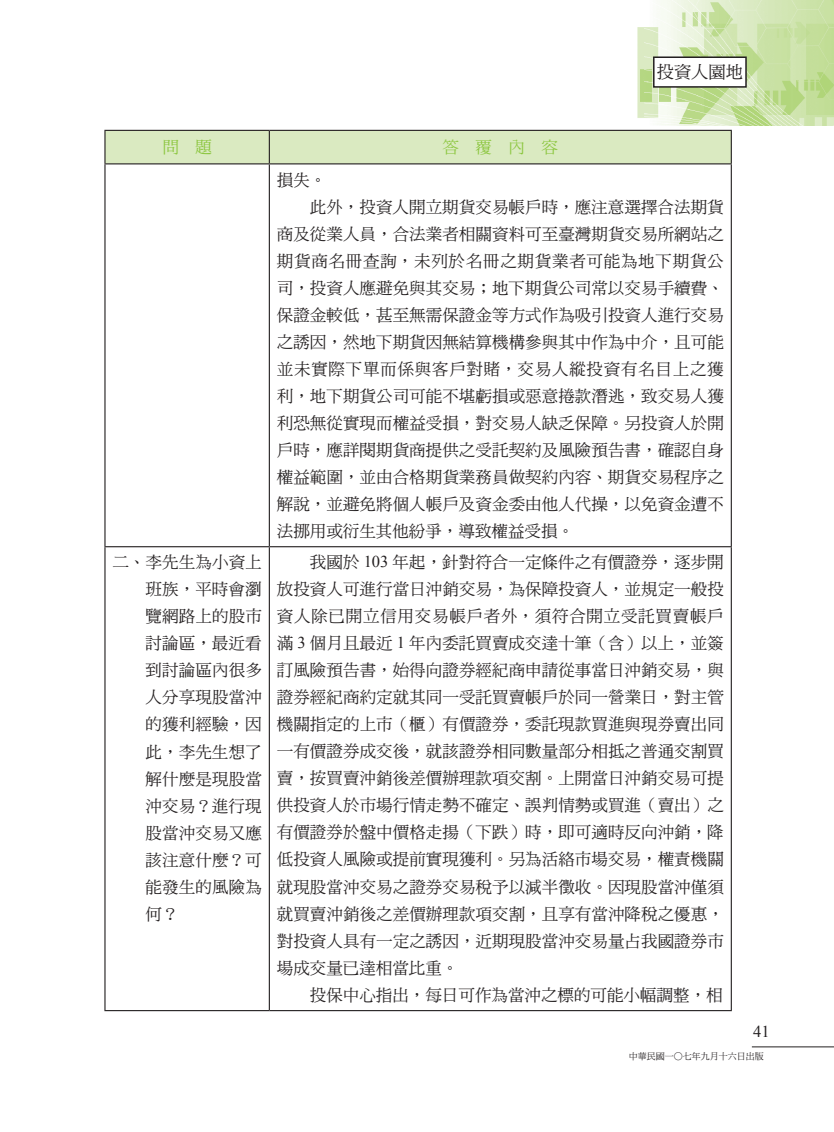
<style>
.page{position:relative;width:834px;height:1132px;background:#fff}
.page>*{position:absolute;margin:0;border:0;box-sizing:border-box;transform-origin:0 0}
.t1{font:17.25px "DF Ming W5 WINP BF";color:#231f20}
.t2{font:16.5px/27px "DF Ming W5 WINP BF";letter-spacing:.005em;color:#231f20;text-align:justify}
.t3{font:16.5px "DF Ming W5 WINP BF";letter-spacing:.045em;color:#231f20}
.t4{font:16.5px "DF Ming W5 WINP BF";color:#8bc63e}
.t5{font:16.5px "Times New Roman";color:#231f20}
.t6{font:9px "DF Ming W5 WINP BF";color:#231f20}
.s1{font-family:"Times New Roman"}
</style>
<div class="page">
<hr style="left:751px;top:1046px;width:82px;height:1px;background:#231f20">
<img style="left:637px;top:0;width:196px;height:125px">
<div style="left:653px;top:56px;width:93px;height:32px;background:#fff;border:2px solid #231f20"></div>
<div style="left:105px;top:131px;width:625px;height:32px;background:#daeac1"></div>
<hr style="left:104px;top:164px;width:1px;height:382px;background:#231f20">
<hr style="left:730px;top:164px;width:1px;height:382px;background:#231f20">
<hr style="left:104px;top:547px;width:1px;height:462px;background:#231f20">
<hr style="left:730px;top:547px;width:1px;height:462px;background:#231f20">
<hr style="left:104px;top:130px;width:165px;height:1px;background:#231f20">
<hr style="left:104px;top:131px;width:1px;height:32px;background:#231f20">
<hr style="left:269px;top:130px;width:462px;height:1px;background:#231f20">
<hr style="left:730px;top:131px;width:1px;height:32px;background:#231f20">
<hr style="left:104px;top:546px;width:165px;height:1px;background:#231f20">
<hr style="left:269px;top:546px;width:462px;height:1px;background:#231f20">
<hr style="left:104px;top:1009px;width:165px;height:1px;background:#231f20">
<hr style="left:269px;top:1009px;width:462px;height:1px;background:#231f20">
<hr style="left:269px;top:131px;width:1px;height:32px;background:#231f20">
<hr style="left:104px;top:163px;width:165px;height:1px;background:#231f20">
<hr style="left:269px;top:163px;width:462px;height:1px;background:#231f20">
<hr style="left:269px;top:164px;width:1px;height:382px;background:#231f20">
<hr style="left:269px;top:547px;width:1px;height:462px;background:#231f20">
<p class="t1" style="left:656px;top:63px;width:88px">投資人園地</p>
<p class="t4" style="left:162px;top:139px;width:51px">問　題</p>
<p class="t4" style="left:442px;top:139px;width:117px">答　覆　內　容</p>
<p class="t2" style="left:277px;top:166px;width:51px">損失。</p>
<p class="t2" style="left:310px;top:193px;width:415px">此外，投資人開立期貨交易帳戶時，應注意選擇合法期貨</p>
<p class="t2" style="left:277px;top:220px;width:448px">商及從業人員，合法業者相關資料可至臺灣期貨交易所網站之</p>
<p class="t3" style="left:277px;top:252px;width:448px">期貨商名冊查詢，未列於名冊之期貨業者可能為地下期貨公</p>
<p class="t2" style="left:277px;top:274px;width:448px">司，投資人應避免與其交易；地下期貨公司常以交易手續費、</p>
<p class="t2" style="left:277px;top:301px;width:448px">保證金較低，甚至無需保證金等方式作為吸引投資人進行交易</p>
<p class="t2" style="left:277px;top:328px;width:448px">之誘因，然地下期貨因無結算機構參與其中作為中介，且可能</p>
<p class="t3" style="left:277px;top:360px;width:448px">並未實際下單而係與客戶對賭，交易人縱投資有名目上之獲</p>
<p class="t2" style="left:277px;top:382px;width:448px">利，地下期貨公司可能不堪虧損或惡意捲款潛逃，致交易人獲</p>
<p class="t2" style="left:277px;top:409px;width:448px">利恐無從實現而權益受損，對交易人缺乏保障。另投資人於開</p>
<p class="t2" style="left:277px;top:436px;width:448px">戶時，應詳閱期貨商提供之受託契約及風險預告書，確認自身</p>
<p class="t2" style="left:277px;top:463px;width:448px">權益範圍，並由合格期貨業務員做契約內容、期貨交易程序之</p>
<p class="t2" style="left:277px;top:490px;width:448px">解說，並避免將個人帳戶及資金委由他人代操，以免資金遭不</p>
<p class="t2" style="left:277px;top:517px;width:298px">法挪用或衍生其他紛爭，導致權益受損。</p>
<p class="t2" style="left:145px;top:548px;width:118px;text-indent:-33px">二、李先生為小資上班族，平時會瀏覽網路上的股市討論區，最近看到討論區內很多人分享現股當沖的獲利經驗，因此，李先生想了解什麼是現股當沖交易？進行現股當沖交易又應該注意什麼？可能發生的風險為何？</p>
<p class="t2" style="left:277px;top:548px;width:448px;text-indent:33px">我國於 <span class="s1">103</span> 年起，針對符合一定條件之有價證券，逐步開放投資人可進行當日沖銷交易，為保障投資人，並規定一般投資人除已開立信用交易帳戶者外，須符合開立受託買賣帳戶滿 <span class="s1">3</span> 個月且最近 <span class="s1">1</span> 年內委託買賣成交達十筆（含）以上，並簽訂風險預告書，始得向證券經紀商申請從事當日沖銷交易，與證券經紀商約定就其同一受託買賣帳戶於同一營業日，對主管機關指定的上市（櫃）有價證券，委託現款買進與現券賣出同一有價證券成交後，就該證券相同數量部分相抵之普通交割買賣，按買賣沖銷後差價辦理款項交割。上開當日沖銷交易可提供投資人於市場行情走勢不確定、誤判情勢或買進（賣出）之有價證券於盤中價格走揚（下跌）時，即可適時反向沖銷，降低投資人風險或提前實現獲利。另為活絡市場交易，權責機關就現股當沖交易之證券交易稅予以減半徵收。因現股當沖僅須就買賣沖銷後之差價辦理款項交割，且享有當沖降稅之優惠，對投資人具有一定之誘因，近期現股當沖交易量占我國證券市場成交量已達相當比重。</p>
<p class="t2" style="left:310px;top:980px;width:414px">投保中心指出，每日可作為當沖之標的可能小幅調整，相</p>
<p class="t5" style="left:753px;top:1019px;width:18px">41</p>
<p class="t6" style="left:628px;top:1051px;width:136px">中華民國一○七年九月十六日出版</p>
</div>
